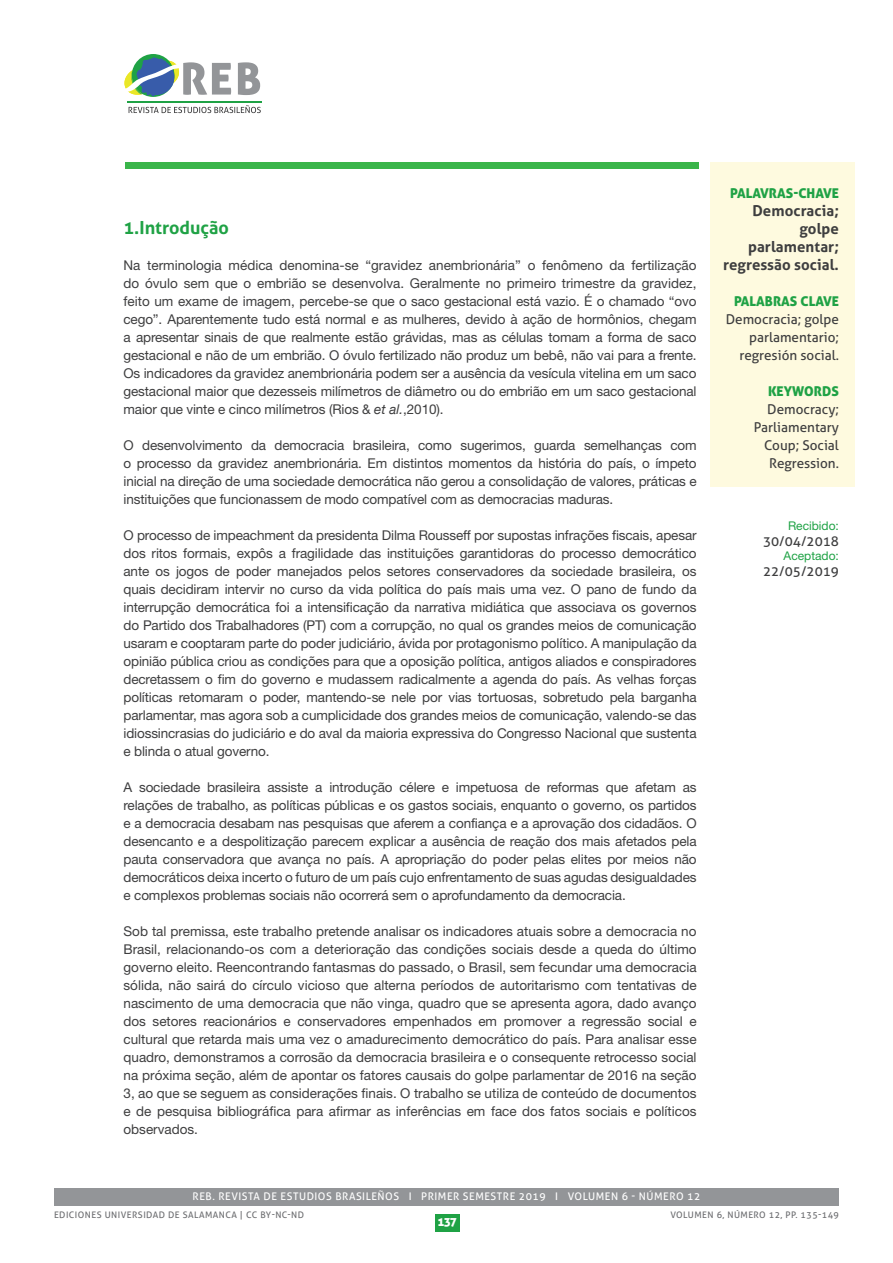
<style>
.page{position:relative;width:893px;height:1263px;background:#fff}
.page>*{position:absolute;margin:0;border:0;box-sizing:border-box;transform-origin:0 0}
.t1{font:700 18px "Aller";color:#1fa245}
.t2{font:700 15px/18px "Aller";letter-spacing:.005em;color:#3e3e3f;text-align:right}
.t3{font:13.5px/18px "Helvetica Neue";letter-spacing:-.01em;color:#3e3e3f;text-align:justify}
.t4{font:13.5px/18px "Aller";color:#3e3e3f;text-align:right}
.t5{font:13.5px "Aller Display";color:#1fa245}
.t6{font:12px "Helvetica Neue";color:#1fa245}
.t7{font:12px "Aller Display";color:#fff}
.t8{font:10.5px "Aller";letter-spacing:.05em;color:#fff}
.t9{font:9px "Aller";letter-spacing:.05em;color:#6c6d70}
.s1{font-family:"Helvetica Neue LT Com";font-style:italic}
</style>
<div class="page">
<div style="left:54px;top:1187px;width:785px;height:18px;background:#939598"></div>
<div style="left:435px;top:1214px;width:24px;height:17px;background:#1fa245"></div>
<svg style="left:238px;top:62px;width:22px;height:33px"></svg>
<svg style="left:129px;top:105px;width:132px;height:8px"></svg>
<hr style="left:127px;top:101px;width:135px;height:2px;background:#1fa245">
<div style="left:132px;top:54px;width:43px;height:43px;background:#1fa245;border-radius:50%"></div>
<svg style="left:124px;top:57px;width:107px;height:40px"></svg>
<div style="left:125px;top:162px;width:573px;height:6px;background:#3ab54a"></div>
<div style="left:711px;top:162px;width:144px;height:324px;background:#fefadf"></div>
<h1 class="t1" style="left:124px;top:217px;width:107px">1.Introdução</h1>
<p class="t3" style="left:124px;top:256px;width:575px">Na terminologia médica denomina-se “gravidez anembrionária” o fenômeno da fertilização do óvulo sem que o embrião se desenvolva. Geralmente no primeiro trimestre da gravidez, feito um exame de imagem, percebe-se que o saco gestacional está vazio. É o chamado “ovo cego”. Aparentemente tudo está normal e as mulheres, devido à ação de hormônios, chegam a apresentar sinais de que realmente estão grávidas, mas as células tomam a forma de saco gestacional e não de um embrião. O óvulo fertilizado não produz um bebê, não vai para a frente.<br>Os indicadores da gravidez anembrionária podem ser a ausência da vesícula vitelina em um saco gestacional maior que dezesseis milímetros de diâmetro ou do embrião em um saco gestacional maior que vinte e cinco milímetros (Rios &amp; <span class="s1">et al.</span>,2010).</p>
<p class="t3" style="left:124px;top:436px;width:575px">O desenvolvimento da democracia brasileira, como sugerimos, guarda semelhanças com o processo da gravidez anembrionária. Em distintos momentos da história do país, o ímpeto inicial na direção de uma sociedade democrática não gerou a consolidação de valores, práticas e instituições que funcionassem de modo compatível com as democracias maduras.</p>
<p class="t3" style="left:124px;top:526px;width:575px">O processo de impeachment da presidenta Dilma Rousseff por supostas infrações fiscais, apesar dos ritos formais, expôs a fragilidade das instituições garantidoras do processo democrático ante os jogos de poder manejados pelos setores conservadores da sociedade brasileira, os quais decidiram intervir no curso da vida política do país mais uma vez. O pano de fundo da interrupção democrática foi a intensificação da narrativa midiática que associava os governos do Partido dos Trabalhadores (PT) com a corrupção, no qual os grandes meios de comunicação usaram e cooptaram parte do poder judiciário, ávida por protagonismo político. A manipulação da opinião pública criou as condições para que a oposição política, antigos aliados e conspiradores decretassem o fim do governo e mudassem radicalmente a agenda do país. As velhas forças políticas retomaram o poder, mantendo-se nele por vias tortuosas, sobretudo pela barganha parlamentar, mas agora sob a cumplicidade dos grandes meios de comunicação, valendo-se das idiossincrasias do judiciário e do aval da maioria expressiva do Congresso Nacional que sustenta e blinda o atual governo.</p>
<p class="t3" style="left:124px;top:778px;width:575px">A sociedade brasileira assiste a introdução célere e impetuosa de reformas que afetam as relações de trabalho, as políticas públicas e os gastos sociais, enquanto o governo, os partidos e a democracia desabam nas pesquisas que aferem a confiança e a aprovação dos cidadãos. O desencanto e a despolitização parecem explicar a ausência de reação dos mais afetados pela pauta conservadora que avança no país. A apropriação do poder pelas elites por meios não democráticos deixa incerto o futuro de um país cujo enfrentamento de suas agudas desigualdades e complexos problemas sociais não ocorrerá sem o aprofundamento da democracia.</p>
<p class="t3" style="left:124px;top:922px;width:575px">Sob tal premissa, este trabalho pretende analisar os indicadores atuais sobre a democracia no Brasil, relacionando-os com a deterioração das condições sociais desde a queda do último governo eleito. Reencontrando fantasmas do passado, o Brasil, sem fecundar uma democracia sólida, não sairá do círculo vicioso que alterna períodos de autoritarismo com tentativas de nascimento de uma democracia que não vinga, quadro que se apresenta agora, dado avanço dos setores reacionários e conservadores empenhados em promover a regressão social e cultural que retarda mais uma vez o amadurecimento democrático do país. Para analisar esse quadro, demonstramos a corrosão da democracia brasileira e o consequente retrocesso social na próxima seção, além de apontar os fatores causais do golpe parlamentar de 2016 na seção 3, ao que se seguem as considerações finais. O trabalho se utiliza de conteúdo de documentos e de pesquisa bibliográfica para afirmar as inferências em face dos fatos sociais e políticos observados.</p>
<p class="t5" style="left:730px;top:185px;width:110px">PALAVRAS-CHAVE</p>
<p class="t2" style="left:723px;top:202px;width:117px">Democracia; golpe parlamentar; regressão social.</p>
<p class="t5" style="left:734px;top:293px;width:106px">PALABRAS CLAVE</p>
<p class="t4" style="left:726px;top:310px;width:115px">Democracia; golpe parlamentario; regresión social.</p>
<p class="t5" style="left:768px;top:383px;width:72px">KEYWORDS</p>
<p class="t4" style="left:754px;top:400px;width:87px">Democracy;<br>Parliamentary<br>Coup; Social<br>Regression.</p>
<p class="t6" style="left:788px;top:518px;width:52px">Recibido:</p>
<p class="t4" style="left:763px;top:532px;width:77px">30/04/2018</p>
<p class="t6" style="left:784px;top:548px;width:57px">Aceptado:</p>
<p class="t4" style="left:763px;top:562px;width:77px">22/05/2019</p>
<p class="t8" style="left:193px;top:1190px;width:509px">REB. REVISTA DE ESTUDIOS BRASILEÑOS I PRIMER SEMESTRE 2019 I VOLUMEN 6 - NÚMERO 12</p>
<p class="t7" style="left:438px;top:1214px;width:21px">137</p>
<p class="t9" style="left:54px;top:1210px;width:252px">EDICIONES UNIVERSIDAD DE SALAMANCA | CC BY-NC-ND</p>
<p class="t9" style="left:670px;top:1210px;width:170px">VOLUMEN 6, NÚMERO 12, PP. 135-149</p>
</div>
